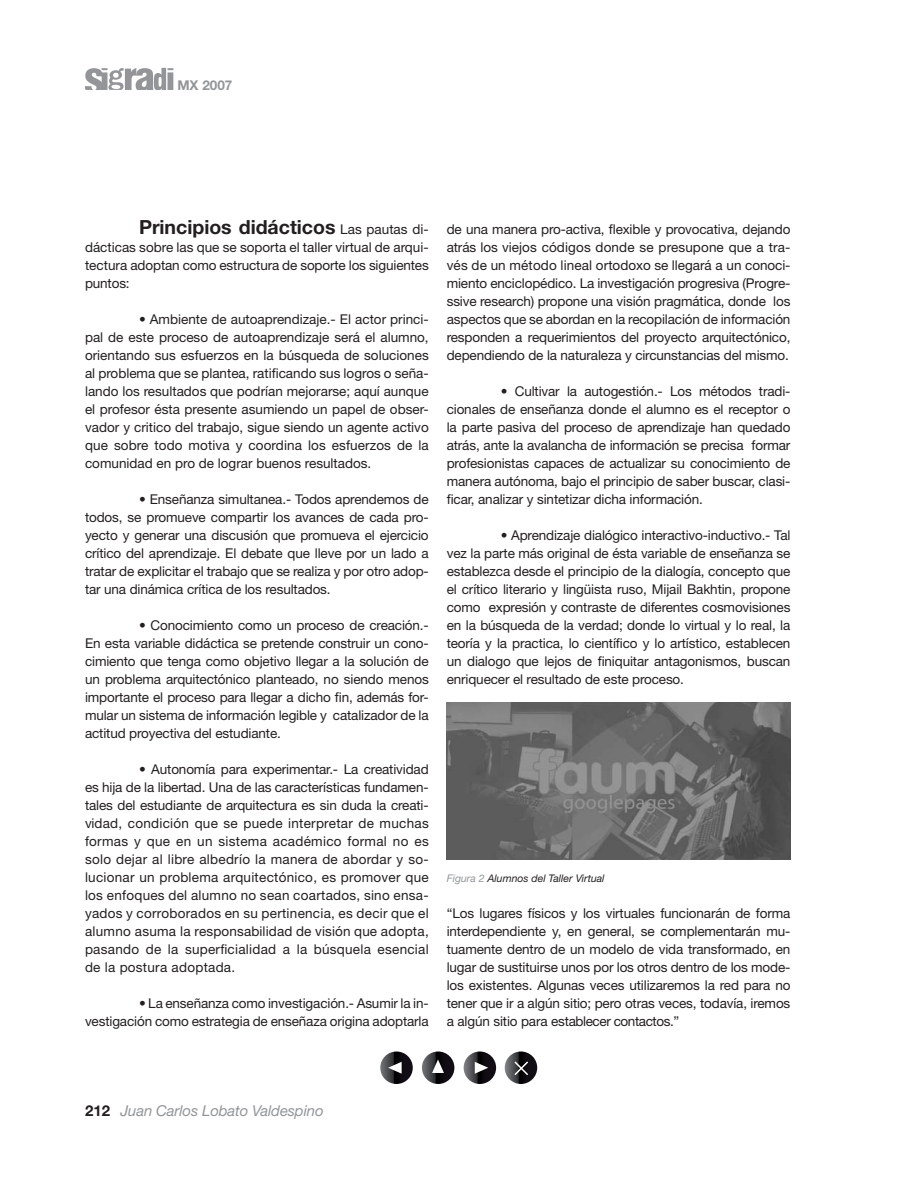
<style>
.page{position:relative;width:918px;height:1188px;background:#fff}
.page>*{position:absolute;margin:0;border:0;box-sizing:border-box;transform-origin:0 0}
.t1{font:700 19.5px "Helvetica Neue";color:#231f20}
.t2{font:italic 15px "Helvetica Neue";letter-spacing:-.01em;color:#939598}
.t3{font:700 15px "Helvetica Neue";color:#231f20}
.t4{font:13.5px/18px "Helvetica Neue";letter-spacing:-.01em;color:#231f20;text-align:justify}
.t5{font:700 13.5px "Helvetica Neue";color:#939598}
.t6{font:italic 10.5px "Helvetica Neue";color:#231f20}
.s1{font-weight:400;font-size:13.5px}
.s2{color:#939598}
</style>
<div class="page">
<svg style="left:85px;top:68px;width:88px;height:22px"></svg>
<img style="left:447px;top:702px;width:343px;height:158px">
<svg style="left:380px;top:1052px;width:33px;height:32px"></svg>
<svg style="left:388px;top:1062px;width:14px;height:12px"></svg>
<svg style="left:422px;top:1052px;width:32px;height:32px"></svg>
<svg style="left:432px;top:1059px;width:12px;height:14px"></svg>
<svg style="left:464px;top:1052px;width:32px;height:32px"></svg>
<svg style="left:475px;top:1062px;width:13px;height:12px"></svg>
<svg style="left:505px;top:1052px;width:32px;height:32px"></svg>
<svg style="left:513px;top:1060px;width:17px;height:17px"></svg>
<p class="t5" style="left:177px;top:80px;width:57px">MX 2007</p>
<h1 class="t1" style="left:139px;top:220px;width:291px">Principios didácticos <span class="s1">Las pautas di-</span></h1>
<p class="t4" style="left:85px;top:240px;width:345px">dácticas sobre las que se soporta el taller virtual de arqui&shy;tectura adoptan como estructura de soporte los siguientes puntos:</p>
<p class="t4" style="left:85px;top:312px;width:345px;text-indent:54px">• Ambiente de autoaprendizaje.- El actor princi&shy;pal de este proceso de autoaprendizaje será el alumno, orientando sus esfuerzos en la búsqueda de soluciones al problema que se plantea, ratificando sus logros o seña&shy;lando los resultados que podrían mejorarse; aquí aunque el profesor ésta presente asumiendo un papel de obser&shy;vador y critico del trabajo, sigue siendo un agente activo que sobre todo motiva y coordina los esfuerzos de la comunidad en pro de lograr buenos resultados.</p>
<p class="t4" style="left:85px;top:492px;width:345px;text-indent:54px">• Enseñanza simultanea.- Todos aprendemos de todos, se promueve compartir los avances de cada pro&shy;yecto y generar una discusión que promueva el ejercicio crítico del aprendizaje. El debate que lleve por un lado a tratar de explicitar el trabajo que se realiza y por otro adop&shy;tar una dinámica crítica de los resultados.</p>
<p class="t4" style="left:85px;top:618px;width:345px;text-indent:54px">• Conocimiento como un proceso de creación.- En esta variable didáctica se pretende construir un cono&shy;cimiento que tenga como objetivo llegar a la solución de un problema arquitectónico planteado, no siendo menos importante el proceso para llegar a dicho fin, además for&shy;mular un sistema de información legible y catalizador de la actitud proyectiva del estudiante.</p>
<p class="t4" style="left:85px;top:762px;width:345px;text-indent:54px">• Autonomía para experimentar.- La creatividad es hija de la libertad. Una de las características fundamen&shy;tales del estudiante de arquitectura es sin duda la creati&shy;vidad, condición que se puede interpretar de muchas formas y que en un sistema académico formal no es solo dejar al libre albedrío la manera de abordar y so&shy;lucionar un problema arquitectónico, es promover que los enfoques del alumno no sean coartados, sino ensa&shy;yados y corroborados en su pertinencia, es decir que el alumno asuma la responsabilidad de visión que adopta, pasando de la superficialidad a la búsquela esencial de la postura adoptada.</p>
<p class="t4" style="left:85px;top:996px;width:345px;text-align:right">• La enseñanza como investigación.- Asumir la in&shy;vestigación como estrategia de enseñaza origina adoptarla</p>
<p class="t4" style="left:447px;top:222px;width:345px">de una manera pro-activa, flexible y provocativa, dejando atrás los viejos códigos donde se presupone que a tra&shy;vés de un método lineal ortodoxo se llegará a un conoci&shy;miento enciclopédico. La investigación progresiva (Progre&shy;ssive research) propone una visión pragmática, donde los aspectos que se abordan en la recopilación de información responden a requerimientos del proyecto arquitectónico, dependiendo de la naturaleza y circunstancias del mismo.</p>
<p class="t4" style="left:447px;top:384px;width:345px;text-indent:54px">• Cultivar la autogestión.- Los métodos tradi&shy;cionales de enseñanza donde el alumno es el receptor o la parte pasiva del proceso de aprendizaje han quedado atrás, ante la avalancha de información se precisa formar profesionistas capaces de actualizar su conocimiento de manera autónoma, bajo el principio de saber buscar, clasi&shy;ficar, analizar y sintetizar dicha información.</p>
<p class="t4" style="left:447px;top:528px;width:345px;text-indent:54px">• Aprendizaje dialógico interactivo-inductivo.- Tal vez la parte más original de ésta variable de enseñanza se establezca desde el principio de la dialogía, concepto que el crítico literario y lingüista ruso, Mijail Bakhtin, propone como expresión y contraste de diferentes cosmovisiones en la búsqueda de la verdad; donde lo virtual y lo real, la teoría y la practica, lo científico y lo artístico, establecen un dialogo que lejos de finiquitar antagonismos, buscan enriquecer el resultado de este proceso.</p>
<p class="t6" style="left:447px;top:875px;width:159px"><span class="s2">Figura 2</span> Alumnos del Taller Virtual</p>
<p class="t4" style="left:447px;top:906px;width:345px">“Los lugares físicos y los virtuales funcionarán de forma interdependiente y, en general, se complementarán mu&shy;tuamente dentro de un modelo de vida transformado, en lugar de sustituirse unos por los otros dentro de los mode&shy;los existentes. Algunas veces utilizaremos la red para no tener que ir a algún sitio; pero otras veces, todavía, iremos a algún sitio para establecer contactos.”</p>
<p class="t3" style="left:85px;top:1105px;width:27px">212</p>
<p class="t2" style="left:121px;top:1105px;width:205px">Juan Carlos Lobato Valdespino</p>
</div>
